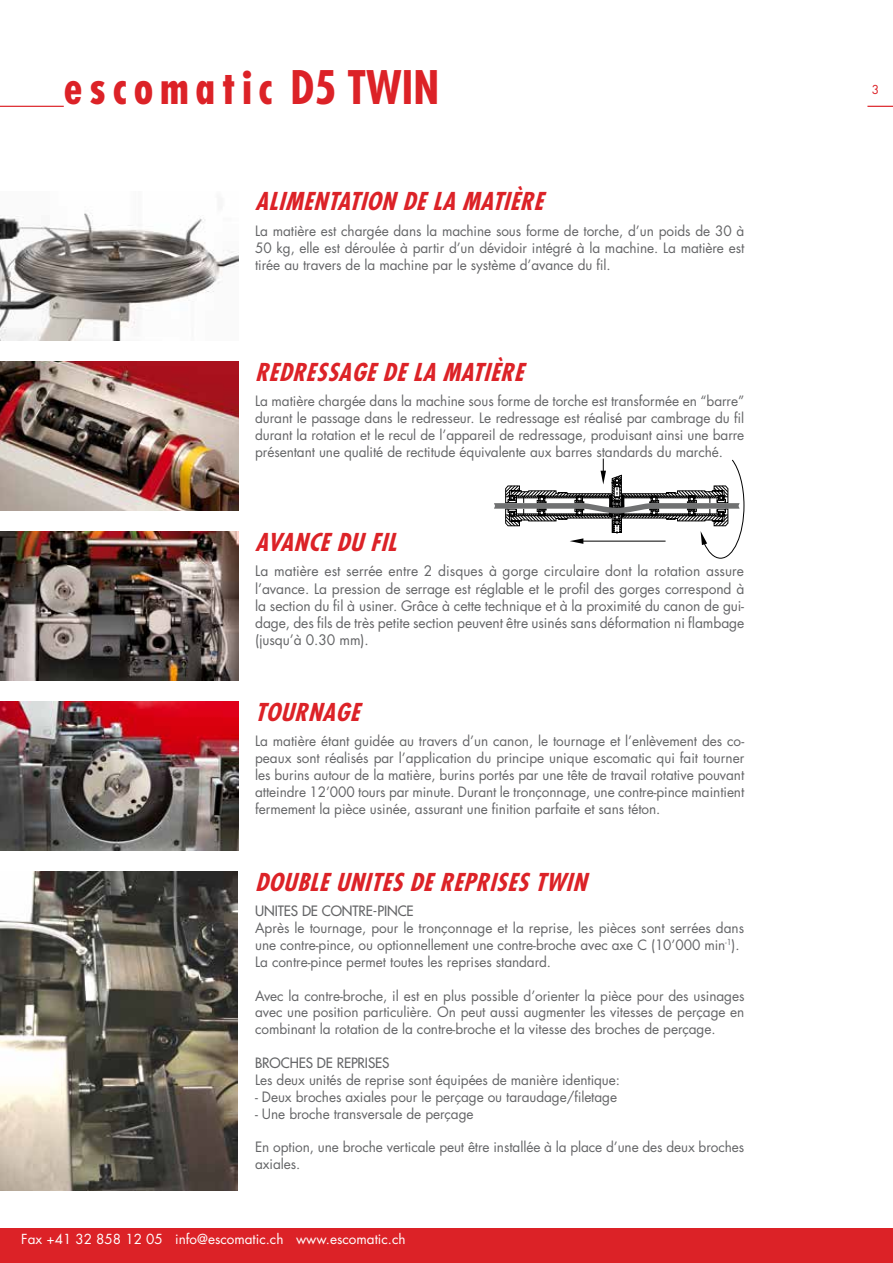
<style>
.page{position:relative;width:893px;height:1263px;background:#fff}
.page>*{position:absolute;margin:0;border:0;box-sizing:border-box;transform-origin:0 0}
.t1{font:700 condensed 45px "Futura";letter-spacing:.15em;color:#dc2227}
.t2{font:italic 700 condensed 24px "Futura";letter-spacing:.03em;color:#dc2227}
.t3{font:14.1px/17.2px "Futura";letter-spacing:-.005em;color:#646567;text-align:justify}
.t4{font:13.8px/16.8px "Futura";letter-spacing:-.005em;color:#646567;text-align:justify}
.t5{font:13.8px "Futura";letter-spacing:-.005em;color:#646567}
.t6{font:13.5px "Futura";color:#fff}
.t7{font:12px "Futura";color:#dc2227}
</style>
<div class="page">
<img style="left:0;top:213px;width:238px;height:127px">
<img style="left:0;top:361px;width:238px;height:149px">
<img style="left:0;top:531px;width:238px;height:149px">
<img style="left:0;top:702px;width:238px;height:148px">
<img style="left:0;top:872px;width:237px;height:319px">
<hr style="left:0;top:106px;width:64px;height:1px;background:#dc2328">
<svg style="left:867px;top:106px;width:26px;height:1px"></svg>
<div style="left:0;top:1229px;width:893px;height:34px;background:#dc2227"></div>
<svg style="left:494px;top:458px;width:250px;height:100px"></svg>
<h1 class="t1" style="left:64px;top:58px;width:377px">escomatic D5 TWIN</h1>
<h2 class="t2" style="left:255px;top:186px;width:289px">ALIMENTATION DE LA MATIÈRE</h2>
<p class="t4" style="left:255px;top:222px;width:491px">La matière est chargée dans la machine sous forme de torche, d’un poids de 30 à 50 kg, elle est déroulée à partir d’un dévidoir intégré à la machine. La matière est tirée au travers de la machine par le système d’avance du fil.</p>
<h2 class="t2" style="left:255px;top:356px;width:269px">REDRESSAGE DE LA MATIÈRE</h2>
<p class="t4" style="left:255px;top:392px;width:491px">La matière chargée dans la machine sous forme de torche est transformée en “barre” durant le passage dans le redresseur. Le redressage est réalisé par cambrage du fil durant la rotation et le recul de l’appareil de redressage, produisant ainsi une barre présentant une qualité de rectitude équivalente aux barres standards du marché.</p>
<h2 class="t2" style="left:255px;top:526px;width:146px">AVANCE DU FIL</h2>
<p class="t3" style="left:255px;top:562px;width:491px">La matière est serrée entre 2 disques à gorge circulaire dont la rotation assure l’avance. La pression de serrage est réglable et le profil des gorges correspond à la section du fil à usiner. Grâce à cette technique et à la proximité du canon de gui&shy;dage, des fils de très petite section peuvent être usinés sans déformation ni flambage (jusqu’à 0.30 mm).</p>
<h2 class="t2" style="left:255px;top:696px;width:106px">TOURNAGE</h2>
<p class="t4" style="left:255px;top:732px;width:491px">La matière étant guidée au travers d’un canon, le tournage et l’enlèvement des co&shy;peaux sont réalisés par l’application du principe unique escomatic qui fait tourner les burins autour de la matière, burins portés par une tête de travail rotative pouvant atteindre 12’000 tours par minute. Durant le tronçonnage, une contre-pince maintient fermement la pièce usinée, assurant une finition parfaite et sans téton.</p>
<h2 class="t2" style="left:255px;top:866px;width:332px">DOUBLE UNITES DE REPRISES TWIN</h2>
<p class="t5" style="left:255px;top:902px;width:160px">UNITES DE CONTRE-PINCE</p>
<p class="t4" style="left:255px;top:919px;width:491px;text-align:left">Après le tournage, pour le tronçonnage et la reprise, les pièces sont serrées dans une contre-pince, ou optionnellement une contre-broche avec axe C (10’000 min<sup>-1</sup>).<br>La contre-pince permet toutes les reprises standard.</p>
<p class="t4" style="left:255px;top:987px;width:491px">Avec la contre-broche, il est en plus possible d’orienter la pièce pour des usinages avec une position particulière. On peut aussi augmenter les vitesses de perçage en combinant la rotation de la contre-broche et la vitesse des broches de perçage.</p>
<p class="t5" style="left:255px;top:1054px;width:136px">BROCHES DE REPRISES</p>
<p class="t4" style="left:255px;top:1071px;width:366px">Les deux unités de reprise sont équipées de manière identique:</p>
<p class="t4" style="left:255px;top:1088px;width:363px">- Deux broches axiales pour le perçage ou taraudage/filetage</p>
<p class="t4" style="left:255px;top:1105px;width:220px">- Une broche transversale de perçage</p>
<p class="t4" style="left:255px;top:1139px;width:491px">En option, une broche verticale peut être installée à la place d’une des deux broches axiales.</p>
<p class="t6" style="left:21px;top:1229px;width:386px">Fax +41 32 858 12 05 info@escomatic.ch www.escomatic.ch</p>
<p class="t7" style="left:872px;top:82px;width:9px">3</p>
</div>
